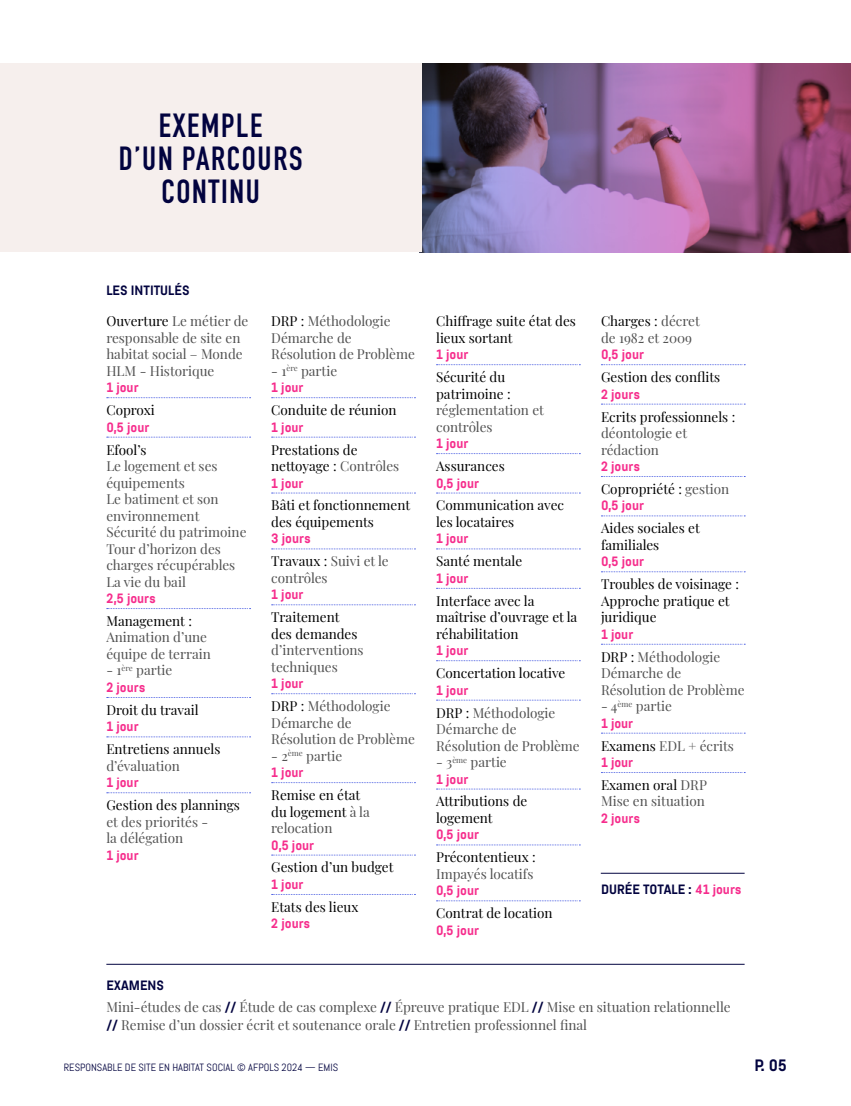
<style>
.page{position:relative;width:851px;height:1106px;background:#fff}
.page>*{position:absolute;margin:0;border:0;box-sizing:border-box;transform-origin:0 0}
.t1{font:33px/33px "DIN Engschrift";letter-spacing:.05em;color:#02033f;text-align:center}
.t2{font:700 16.5px "Abel Pro";color:#02033f}
.t3{font:13.5px/16.5px "Playfair Display";color:#515151}
.t4{font:13.5px/16.5px "Playfair Display";color:#000}
.t5{font:700 13.5px "Abel Pro";color:#f62c8c}
.t6{font:700 13.5px "Abel Pro";color:#02033f}
.t7{font:10.5px "Abel Pro";color:#02033f}
.s1{color:#000}
.s2{color:#515151}
.s3{color:#f62c8c}
.s4{font-family:"Abel Pro";font-weight:700;color:#02033f}
</style>
<div class="page">
<img style="left:421px;top:64px;width:429px;height:188px">
<div style="left:0;top:64px;width:421px;height:188px;background:#f6efed"></div>
<hr style="left:106px;top:963px;width:638px;height:1px;background:#02033f">
<svg style="left:107px;top:397px;width:143px;height:1px"></svg>
<svg style="left:107px;top:437px;width:143px;height:1px"></svg>
<svg style="left:107px;top:608px;width:143px;height:1px"></svg>
<svg style="left:107px;top:697px;width:143px;height:1px"></svg>
<svg style="left:107px;top:736px;width:143px;height:1px"></svg>
<svg style="left:107px;top:792px;width:143px;height:1px"></svg>
<svg style="left:271px;top:397px;width:144px;height:1px"></svg>
<svg style="left:271px;top:437px;width:144px;height:1px"></svg>
<svg style="left:271px;top:492px;width:144px;height:1px"></svg>
<svg style="left:271px;top:548px;width:144px;height:1px"></svg>
<svg style="left:271px;top:604px;width:144px;height:1px"></svg>
<svg style="left:271px;top:693px;width:144px;height:1px"></svg>
<svg style="left:271px;top:782px;width:144px;height:1px"></svg>
<svg style="left:271px;top:854px;width:144px;height:1px"></svg>
<svg style="left:271px;top:894px;width:144px;height:1px"></svg>
<svg style="left:436px;top:364px;width:144px;height:1px"></svg>
<svg style="left:436px;top:453px;width:144px;height:1px"></svg>
<svg style="left:436px;top:492px;width:144px;height:1px"></svg>
<svg style="left:436px;top:548px;width:144px;height:1px"></svg>
<svg style="left:436px;top:588px;width:144px;height:1px"></svg>
<svg style="left:436px;top:660px;width:144px;height:1px"></svg>
<svg style="left:436px;top:699px;width:144px;height:1px"></svg>
<svg style="left:436px;top:788px;width:144px;height:1px"></svg>
<svg style="left:436px;top:844px;width:144px;height:1px"></svg>
<svg style="left:436px;top:900px;width:144px;height:1px"></svg>
<svg style="left:601px;top:364px;width:144px;height:1px"></svg>
<svg style="left:601px;top:404px;width:144px;height:1px"></svg>
<svg style="left:601px;top:476px;width:144px;height:1px"></svg>
<svg style="left:601px;top:515px;width:144px;height:1px"></svg>
<svg style="left:601px;top:571px;width:144px;height:1px"></svg>
<svg style="left:601px;top:644px;width:144px;height:1px"></svg>
<svg style="left:601px;top:732px;width:144px;height:1px"></svg>
<svg style="left:601px;top:772px;width:144px;height:1px"></svg>
<hr style="left:600px;top:873px;width:144px;height:1px;background:#02033f">
<h1 class="t1" style="left:119px;top:109px;width:185px">EXEMPLE<br>D’UN PARCOURS<br>CONTINU</h1>
<p class="t6" style="left:106px;top:281px;width:8px">LES</p>
<p class="t6" style="left:131px;top:281px;width:8px">INTITULÉS</p>
<p class="t3" style="left:106px;top:312px;width:143px"><span class="s1">Ouverture</span> Le métier de responsable de site en habitat social – Monde<br>HLM - Historique</p>
<p class="t5" style="left:106px;top:378px;width:34px">1 jour</p>
<p class="t4" style="left:106px;top:401px;width:50px">Coproxi</p>
<p class="t5" style="left:106px;top:417px;width:44px">0,5 jour</p>
<p class="t4" style="left:106px;top:440px;width:42px">Efool’s</p>
<p class="t3" style="left:106px;top:456px;width:142px">Le logement et ses équipements<br>Le batiment et son environnement<br>Sécurité du patrimoine<br>Tour d’horizon des charges récupérables<br>La vie du bail</p>
<p class="t5" style="left:106px;top:589px;width:51px">2,5 jours</p>
<p class="t4" style="left:106px;top:611px;width:87px">Management :</p>
<p class="t3" style="left:106px;top:628px;width:106px">Animation d’une équipe de terrain</p>
<p class="t3" style="left:106px;top:661px;width:67px">- 1<sup>ère</sup> partie</p>
<p class="t5" style="left:106px;top:678px;width:41px">2 jours</p>
<p class="t4" style="left:106px;top:700px;width:94px">Droit du travail</p>
<p class="t5" style="left:106px;top:717px;width:34px">1 jour</p>
<p class="t4" style="left:106px;top:740px;width:116px">Entretiens annuels</p>
<p class="t3" style="left:106px;top:756px;width:75px">d’évaluation</p>
<p class="t5" style="left:106px;top:773px;width:34px">1 jour</p>
<p class="t4" style="left:106px;top:795px;width:135px">Gestion des plannings</p>
<p class="t3" style="left:106px;top:812px;width:103px">et des priorités - la délégation</p>
<p class="t5" style="left:106px;top:845px;width:34px">1 jour</p>
<p class="t3" style="left:271px;top:312px;width:145px"><span class="s1">DRP :</span> Méthodologie<br>Démarche de<br>Résolution de Problème</p>
<p class="t3" style="left:271px;top:361px;width:67px">- 1<sup>ère</sup> partie</p>
<p class="t5" style="left:271px;top:378px;width:34px">1 jour</p>
<p class="t4" style="left:271px;top:401px;width:127px">Conduite de réunion</p>
<p class="t5" style="left:271px;top:417px;width:34px">1 jour</p>
<p class="t4" style="left:271px;top:440px;width:129px">Prestations de nettoyage : <span class="s2">Contrôles</span></p>
<p class="t5" style="left:271px;top:473px;width:34px">1 jour</p>
<p class="t4" style="left:271px;top:496px;width:141px">Bâti et fonctionnement des équipements</p>
<p class="t5" style="left:271px;top:529px;width:41px">3 jours</p>
<p class="t3" style="left:271px;top:552px;width:119px"><span class="s1">Travaux :</span> Suivi et le contrôles</p>
<p class="t5" style="left:271px;top:585px;width:34px">1 jour</p>
<p class="t4" style="left:271px;top:608px;width:88px">Traitement des demandes</p>
<p class="t3" style="left:271px;top:641px;width:94px">d’interventions techniques</p>
<p class="t5" style="left:271px;top:674px;width:34px">1 jour</p>
<p class="t3" style="left:271px;top:696px;width:145px"><span class="s1">DRP :</span> Méthodologie<br>Démarche de<br>Résolution de Problème</p>
<p class="t3" style="left:271px;top:746px;width:73px">- 2<sup>ème</sup> partie</p>
<p class="t5" style="left:271px;top:763px;width:34px">1 jour</p>
<p class="t4" style="left:271px;top:785px;width:100px">Remise en état du logement <span class="s2">à la relocation</span></p>
<p class="t5" style="left:271px;top:835px;width:44px">0,5 jour</p>
<p class="t4" style="left:271px;top:858px;width:124px">Gestion d’un budget</p>
<p class="t5" style="left:271px;top:875px;width:34px">1 jour</p>
<p class="t4" style="left:271px;top:897px;width:89px">Etats des lieux</p>
<p class="t5" style="left:271px;top:914px;width:41px">2 jours</p>
<p class="t4" style="left:436px;top:312px;width:141px">Chiffrage suite état des lieux sortant</p>
<p class="t5" style="left:436px;top:345px;width:34px">1 jour</p>
<p class="t4" style="left:436px;top:368px;width:76px">Sécurité du patrimoine :</p>
<p class="t3" style="left:436px;top:401px;width:109px">réglementation et contrôles</p>
<p class="t5" style="left:436px;top:434px;width:34px">1 jour</p>
<p class="t4" style="left:436px;top:456px;width:70px">Assurances</p>
<p class="t5" style="left:436px;top:473px;width:44px">0,5 jour</p>
<p class="t4" style="left:436px;top:496px;width:129px">Communication avec les locataires</p>
<p class="t5" style="left:436px;top:529px;width:34px">1 jour</p>
<p class="t4" style="left:436px;top:552px;width:87px">Santé mentale</p>
<p class="t5" style="left:436px;top:569px;width:34px">1 jour</p>
<p class="t4" style="left:436px;top:591px;width:143px">Interface avec la maîtrise d’ouvrage et la réhabilitation</p>
<p class="t5" style="left:436px;top:641px;width:34px">1 jour</p>
<p class="t4" style="left:436px;top:663px;width:131px">Concertation locative</p>
<p class="t5" style="left:436px;top:680px;width:34px">1 jour</p>
<p class="t3" style="left:436px;top:703px;width:145px"><span class="s1">DRP :</span> Méthodologie<br>Démarche de<br>Résolution de Problème</p>
<p class="t3" style="left:436px;top:752px;width:72px">- 3<sup>ème</sup> partie</p>
<p class="t5" style="left:436px;top:769px;width:34px">1 jour</p>
<p class="t4" style="left:436px;top:792px;width:93px">Attributions de logement</p>
<p class="t5" style="left:436px;top:825px;width:44px">0,5 jour</p>
<p class="t4" style="left:436px;top:848px;width:101px">Précontentieux :</p>
<p class="t3" style="left:436px;top:864px;width:99px">Impayés locatifs</p>
<p class="t5" style="left:436px;top:881px;width:44px">0,5 jour</p>
<p class="t4" style="left:436px;top:903px;width:118px">Contrat de location</p>
<p class="t5" style="left:436px;top:920px;width:44px">0,5 jour</p>
<p class="t3" style="left:601px;top:312px;width:100px"><span class="s1">Charges :</span> décret de 1982 et 2009</p>
<p class="t5" style="left:601px;top:345px;width:44px">0,5 jour</p>
<p class="t4" style="left:601px;top:368px;width:121px">Gestion des conflits</p>
<p class="t5" style="left:601px;top:384px;width:41px">2 jours</p>
<p class="t4" style="left:601px;top:407px;width:136px">Ecrits professionnels :</p>
<p class="t3" style="left:601px;top:423px;width:88px">déontologie et rédaction</p>
<p class="t5" style="left:601px;top:457px;width:41px">2 jours</p>
<p class="t4" style="left:601px;top:479px;width:130px">Copropriété : <span class="s2">gestion</span></p>
<p class="t5" style="left:601px;top:496px;width:44px">0,5 jour</p>
<p class="t4" style="left:601px;top:519px;width:100px">Aides sociales et familiales</p>
<p class="t5" style="left:601px;top:552px;width:44px">0,5 jour</p>
<p class="t4" style="left:601px;top:575px;width:139px">Troubles de voisinage :<br>Approche pratique et juridique</p>
<p class="t5" style="left:601px;top:624px;width:34px">1 jour</p>
<p class="t3" style="left:601px;top:647px;width:145px"><span class="s1">DRP :</span> Méthodologie<br>Démarche de<br>Résolution de Problème</p>
<p class="t3" style="left:601px;top:696px;width:72px">- 4<sup>ème</sup> partie</p>
<p class="t5" style="left:601px;top:713px;width:34px">1 jour</p>
<p class="t3" style="left:601px;top:736px;width:134px"><span class="s1">Examens</span> EDL + écrits</p>
<p class="t5" style="left:601px;top:753px;width:34px">1 jour</p>
<p class="t3" style="left:601px;top:775px;width:107px"><span class="s1">Examen oral</span> DRP<br>Mise en situation</p>
<p class="t5" style="left:601px;top:809px;width:41px">2 jours</p>
<p class="t6" style="left:601px;top:880px;width:142px">Durée totale : <span class="s3">41 jours</span></p>
<p class="t6" style="left:106px;top:976px;width:59px">Examens</p>
<p class="t3" style="left:106px;top:997px;width:625px;line-height:18px">Mini-études de cas <span class="s4">//</span> Étude de cas complexe <span class="s4">//</span> Épreuve pratique EDL <span class="s4">//</span> Mise en situation relationnelle <span class="s4">//</span> Remise d’un dossier écrit et soutenance orale <span class="s4">//</span> Entretien professionnel final</p>
<p class="t7" style="left:64px;top:1061px;width:201px">RESPONSABLE DE SITE EN HABITAT SOCIAL © AFPOLS</p>
<p class="t7" style="left:281px;top:1061px;width:53px">2024 — EMIS</p>
<p class="t2" style="left:754px;top:1054px;width:34px">P. 05</p>
</div>
